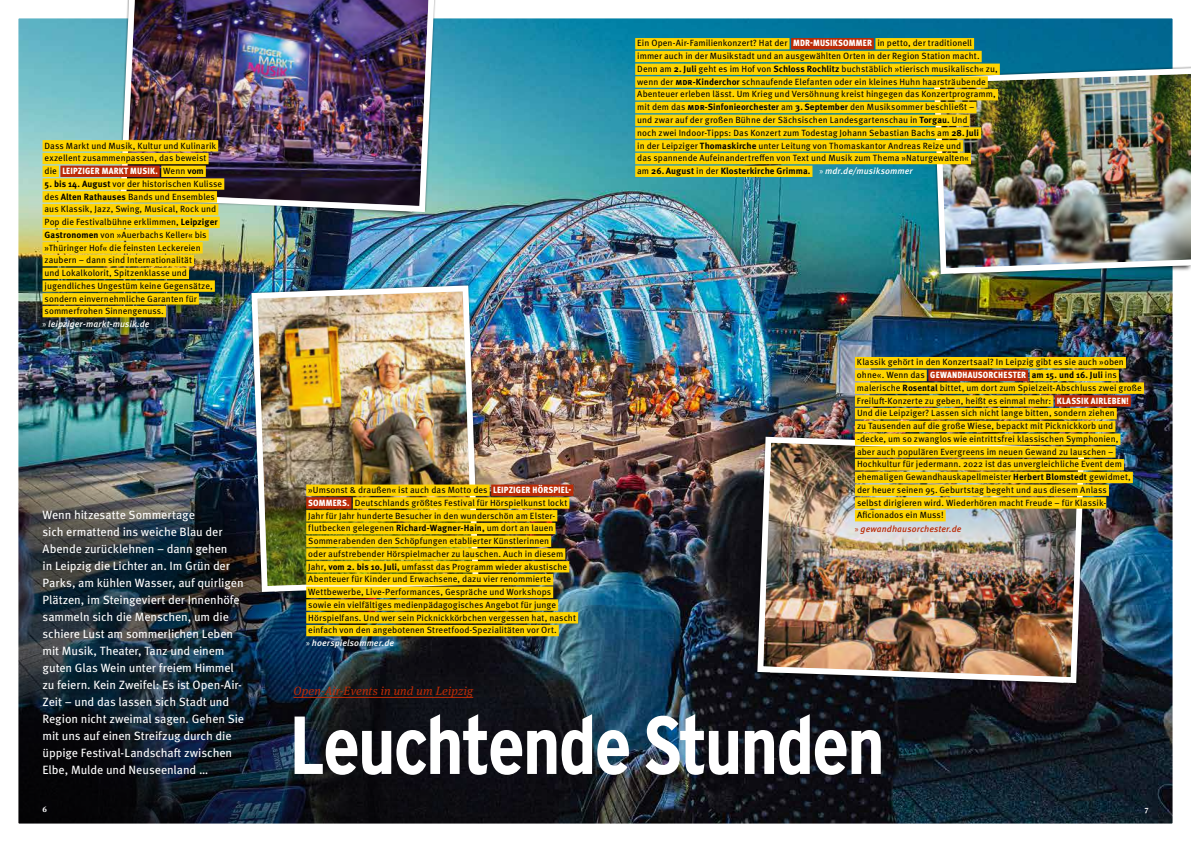
<style>
.page{position:relative;width:1191px;height:842px;background:#fff}
.page>*{position:absolute;margin:0;border:0;box-sizing:border-box;transform-origin:0 0}
.t1{font:700 82px "Interstate Condensed";letter-spacing:-.03em;color:#fff}
.t2{font:12px/17px "Meta Pro";letter-spacing:-.01em;color:#fff}
.t3{font:italic 12px "Meta Serif Pro";letter-spacing:.01em;color:#bc2b06}
.t4{font:9px/12.8px "Meta Pro";letter-spacing:.005em;color:#000}
.t5{font:700 8px "Meta Serif Pro";color:#fff}
.s1{font-weight:900;font-stretch:condensed;color:#fff}
.s2{font-weight:700}
.s3{font-family:"Myriad Pro";color:#fff}
.s4{font-weight:500;font-style:italic;color:#fff}
.s5{font-family:"Myriad Pro";color:#bc2b06}
.s6{font-weight:500;font-style:italic;color:#bc2b06}
</style>
<div class="page">
<img style="left:18px;top:18px;width:1155px;height:806px">
<img style="left:248px;top:283px;width:233px;height:312px">
<div style="left:128px;top:152px;width:291px;height:65px;background:#000;opacity:.75"></div>
<img style="left:117px;top:0;width:321px;height:215px">
<div style="left:765px;top:625px;width:304px;height:64px;background:#000;opacity:.75"></div>
<img style="left:754px;top:434px;width:333px;height:252px">
<div style="left:947px;top:218px;width:244px;height:62px;background:#000;opacity:.75"></div>
<img style="left:931px;top:65px;width:260px;height:212px">
<hr style="left:293px;top:697px;width:180px;height:1px;background:#bc2b06">
<div style="left:855px;top:357px;width:271px;height:11px;background:#ffd400"></div>
<div style="left:855px;top:370px;width:71px;height:11px;background:#ffd400"></div>
<div style="left:928px;top:370px;width:100px;height:11px;background:#bc2b06"></div>
<div style="left:1029px;top:370px;width:89px;height:11px;background:#ffd400"></div>
<div style="left:855px;top:382px;width:289px;height:12px;background:#ffd400"></div>
<div style="left:855px;top:395px;width:198px;height:12px;background:#ffd400"></div>
<div style="left:1055px;top:395px;width:75px;height:12px;background:#bc2b06"></div>
<div style="left:855px;top:408px;width:261px;height:11px;background:#ffd400"></div>
<div style="left:855px;top:421px;width:260px;height:11px;background:#ffd400"></div>
<div style="left:855px;top:433px;width:265px;height:12px;background:#ffd400"></div>
<div style="left:855px;top:446px;width:260px;height:12px;background:#ffd400"></div>
<div style="left:855px;top:459px;width:269px;height:11px;background:#ffd400"></div>
<div style="left:855px;top:472px;width:277px;height:11px;background:#ffd400"></div>
<div style="left:855px;top:485px;width:254px;height:11px;background:#ffd400"></div>
<div style="left:855px;top:497px;width:251px;height:12px;background:#ffd400"></div>
<div style="left:855px;top:510px;width:90px;height:11px;background:#ffd400"></div>
<div style="left:306px;top:485px;width:183px;height:11px;background:#ffd400"></div>
<div style="left:491px;top:485px;width:82px;height:11px;background:#bc2b06"></div>
<div style="left:306px;top:497px;width:45px;height:12px;background:#bc2b06"></div>
<div style="left:353px;top:497px;width:216px;height:12px;background:#ffd400"></div>
<div style="left:306px;top:510px;width:251px;height:11px;background:#ffd400"></div>
<div style="left:306px;top:523px;width:249px;height:11px;background:#ffd400"></div>
<div style="left:306px;top:536px;width:245px;height:11px;background:#ffd400"></div>
<div style="left:306px;top:548px;width:259px;height:12px;background:#ffd400"></div>
<div style="left:306px;top:561px;width:263px;height:11px;background:#ffd400"></div>
<div style="left:306px;top:574px;width:247px;height:11px;background:#ffd400"></div>
<div style="left:306px;top:587px;width:247px;height:11px;background:#ffd400"></div>
<div style="left:306px;top:599px;width:252px;height:12px;background:#ffd400"></div>
<div style="left:306px;top:612px;width:272px;height:11px;background:#ffd400"></div>
<div style="left:306px;top:625px;width:253px;height:11px;background:#ffd400"></div>
<div style="left:635px;top:38px;width:154px;height:11px;background:#ffd400"></div>
<div style="left:791px;top:38px;width:83px;height:11px;background:#bc2b06"></div>
<div style="left:875px;top:38px;width:99px;height:11px;background:#ffd400"></div>
<div style="left:635px;top:51px;width:346px;height:11px;background:#ffd400"></div>
<div style="left:635px;top:64px;width:364px;height:11px;background:#ffd400"></div>
<div style="left:635px;top:76px;width:352px;height:12px;background:#ffd400"></div>
<div style="left:635px;top:89px;width:363px;height:11px;background:#ffd400"></div>
<div style="left:635px;top:102px;width:341px;height:11px;background:#ffd400"></div>
<div style="left:635px;top:115px;width:334px;height:11px;background:#ffd400"></div>
<div style="left:635px;top:127px;width:346px;height:12px;background:#ffd400"></div>
<div style="left:635px;top:140px;width:328px;height:11px;background:#ffd400"></div>
<div style="left:635px;top:153px;width:336px;height:11px;background:#ffd400"></div>
<div style="left:635px;top:166px;width:177px;height:11px;background:#ffd400"></div>
<div style="left:43px;top:140px;width:175px;height:11px;background:#ffd400"></div>
<div style="left:43px;top:153px;width:165px;height:11px;background:#ffd400"></div>
<div style="left:43px;top:166px;width:16px;height:11px;background:#ffd400"></div>
<div style="left:60px;top:166px;width:100px;height:11px;background:#bc2b06"></div>
<div style="left:161px;top:166px;width:45px;height:11px;background:#ffd400"></div>
<div style="left:43px;top:178px;width:181px;height:12px;background:#ffd400"></div>
<div style="left:43px;top:191px;width:174px;height:11px;background:#ffd400"></div>
<div style="left:43px;top:204px;width:175px;height:11px;background:#ffd400"></div>
<div style="left:43px;top:217px;width:177px;height:11px;background:#ffd400"></div>
<div style="left:43px;top:229px;width:166px;height:12px;background:#ffd400"></div>
<div style="left:43px;top:242px;width:160px;height:11px;background:#ffd400"></div>
<div style="left:43px;top:255px;width:151px;height:11px;background:#ffd400"></div>
<div style="left:43px;top:268px;width:146px;height:11px;background:#ffd400"></div>
<div style="left:43px;top:280px;width:172px;height:12px;background:#ffd400"></div>
<div style="left:43px;top:293px;width:156px;height:12px;background:#ffd400"></div>
<div style="left:43px;top:306px;width:123px;height:11px;background:#ffd400"></div>
<p class="t4" style="left:45px;top:138px;width:173px">Dass Markt und Musik, Kultur und Kulinarik exzellent zusammenpassen, das beweist die <span class="s1">LEIPZIGER MARKT MUSIK.</span> Wenn <span class="s2">vom</span></p>
<p class="t4" style="left:43px;top:177px;width:181px"><span class="s2">5. bis 14. August</span> vor der historischen Kulisse des <span class="s2">Alten Rathauses</span> Bands und Ensembles aus Klassik, Jazz, Swing, Musical, Rock und Pop die Festivalbühne erklimmen, <span class="s2">Leipziger Gastronomen</span> von »Auerbachs Keller« bis »Thüringer Hof« die feinsten Leckereien zaubern – dann sind Internationalität<br>und Lokalkolorit, Spitzenklasse und jugendliches Ungestüm keine Gegensätze, sondern einvernehmliche Garanten für sommerfrohen Sinnengenuss.<br><span class="s3">»</span> <span class="s4">leipziger-markt-musik.de</span></p>
<p class="t2" style="left:43px;top:505px;width:203px">Wenn hitzesatte Sommertage<br>sich ermattend ins weiche Blau der Abende zurücklehnen – dann gehen<br>in Leipzig die Lichter an. Im Grün der Parks, am kühlen Wasser, auf quirligen Plätzen, im Steingeviert der Innenhöfe sammeln sich die Menschen, um die schiere Lust am sommerlichen Leben mit Musik, Theater, Tanz und einem guten Glas Wein unter freiem Himmel zu feiern. Kein Zweifel: Es ist Open-Air-Zeit – und das lassen sich Stadt und Region nicht zweimal sagen. Gehen Sie mit uns auf einen Streifzug durch die üppige Festival-Landschaft zwischen Elbe, Mulde und Neuseenland …</p>
<p class="t4" style="left:637px;top:36px;width:362px">Ein Open-Air-Familienkonzert? Hat der <span class="s1">MDR-MUSIKSOMMER</span> in petto, der traditionell immer auch in der Musikstadt und an ausgewählten Orten in der Region Station macht.<br>Denn am <span class="s2">2. Juli</span> geht es im Hof von <span class="s2">Schloss Rochlitz</span> buchstäblich »tierisch musikalisch« zu, wenn der <span class="s2">MDR-Kinderchor</span> schnaufende Elefanten oder ein kleines Huhn haarsträubende Abenteuer erleben lässt. Um Krieg und Versöhnung kreist hingegen das Konzertprogramm, mit dem das <span class="s2">MDR-Sinfonieorchester</span> am <span class="s2">3. September</span> den Musiksommer beschließt –<br>und zwar auf der großen Bühne der Sächsischen Landesgartenschau in <span class="s2">Torgau.</span> Und<br>noch zwei Indoor-Tipps: Das Konzert zum Todestag Johann Sebastian Bachs am <span class="s2">28. Juli<br></span>in der Leipziger <span class="s2">Thomaskirche</span> unter Leitung von Thomaskantor Andreas Reize und<br>das spannende Aufeinandertreffen von Text und Musik zum Thema »Naturgewalten«<br>am <span class="s2">26. August</span> in der <span class="s2">Klosterkirche Grimma.</span> <span class="s3">»</span> <span class="s4">mdr.de/musiksommer</span></p>
<p class="t4" style="left:306px;top:483px;width:271px">»Umsonst &amp; draußen« ist auch das Motto des <span class="s1">LEIPZIGER HÖRSPIEL-SOMMERS.</span> Deutschlands größtes Festival für Hörspielkunst lockt Jahr für Jahr hunderte Besucher in den wunderschön am Elster&shy;flutbecken gelegenen <span class="s2">Richard-Wagner-Hain,</span> um dort an lauen Sommerabenden den Schöpfungen etablierter Künstlerinnen<br>oder aufstrebender Hörspielmacher zu lauschen. Auch in diesem Jahr, <span class="s2">vom 2. bis 10. Juli,</span> umfasst das Programm wieder akustische Abenteuer für Kinder und Erwachsene, dazu vier renommierte Wettbewerbe, Live-Performances, Gespräche und Workshops<br>sowie ein vielfältiges medienpädagogisches Angebot für junge Hörspielfans. Und wer sein Picknickkörbchen vergessen hat, nascht einfach von den angebotenen Streetfood-Spezialitäten vor Ort.<br><span class="s3">»</span> <span class="s4">hoerspielsommer.de</span></p>
<p class="t4" style="left:855px;top:355px;width:288px">Klassik gehört in den Konzertsaal? In Leipzig gibt es sie auch »oben ohne«. Wenn das <span class="s1">GEWANDHAUSORCHESTER</span> <span class="s2">am 15. und 16. Juli</span> ins malerische <span class="s2">Rosental</span> bittet, um dort zum Spielzeit-Abschluss zwei große Freiluft-Konzerte zu geben, heißt es einmal mehr: <span class="s1">KLASSIK AIRLEBEN!<br></span>Und die Leipziger? Lassen sich nicht lange bitten, sondern ziehen<br>zu Tausenden auf die große Wiese, bepackt mit Picknickkorb und -decke, um so zwanglos wie eintrittsfrei klassischen Symphonien,<br>aber auch populären Evergreens im neuen Gewand zu lauschen – Hochkultur für jedermann. 2022 ist das unvergleichliche Event dem ehemaligen Gewandhauskapellmeister <span class="s2">Herbert Blomstedt</span> gewidmet, der heuer seinen 95. Geburtstag begeht und aus diesem Anlass<br>selbst dirigieren wird. Wiederhören macht Freude – für Klassik-Aficionados ein Muss!<br><span class="s5">»</span> <span class="s6">gewandhausorchester.de</span></p>
<h2 class="t3" style="left:293px;top:682px;width:181px">Open-Air-Events in und um Leipzig</h2>
<h1 class="t1" style="left:289px;top:699px;width:597px">Leuchtende Stunden</h1>
<p class="t5" style="left:43px;top:803px;width:6px">6</p>
<p class="t5" style="left:1144px;top:803px;width:5px">7</p>
</div>
